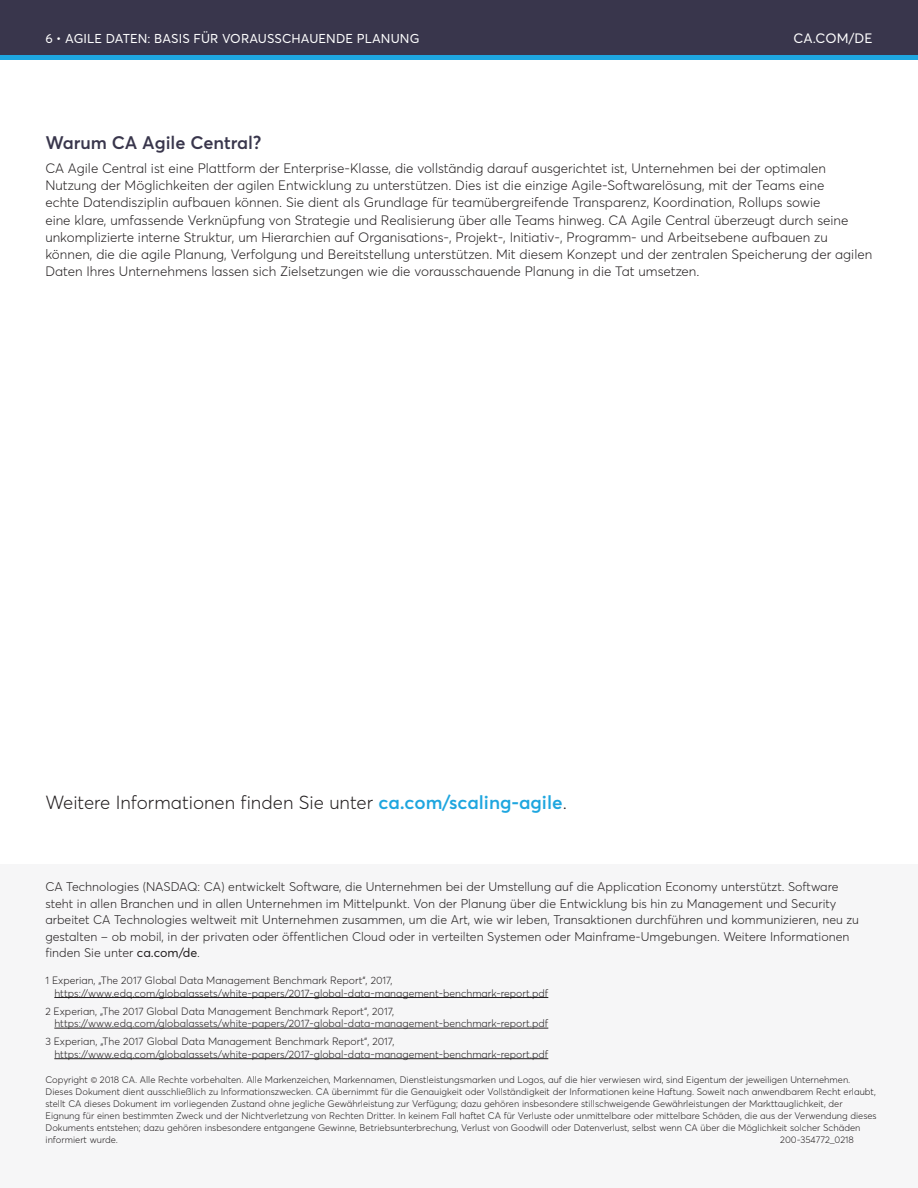
<style>
.page{position:relative;width:918px;height:1188px;background:#fff}
.page>*{position:absolute;margin:0;border:0;box-sizing:border-box;transform-origin:0 0}
.t1{font:300 18.75px "Averta";color:#231f20}
.t2{font:600 18px "Averta";color:#39364c}
.t3{font:300 13.5px/17.2px "Averta";color:#231f20}
.t4{font:13.5px "Averta";letter-spacing:.01em;color:#fff}
.t5{font:12.75px "Averta";letter-spacing:.01em;color:#fff}
.t6{font:300 12.45px/16.5px "Averta";color:#231f20}
.t7{font:300 10.5px/12.6px "Averta";color:#231f20}
.t8{font:300 9.45px/12px "Averta";color:#231f20}
.s1{font-weight:600;color:#1ea6df}
.s2{font-weight:400}
</style>
<div class="page">
<div style="left:0;top:864px;width:918px;height:324px;background:#f6f6f7"></div>
<div style="left:0;top:53px;width:918px;height:7px;background:#1ea6df"></div>
<div style="left:0;top:0;width:918px;height:55px;background:#39364c"></div>
<hr style="left:54px;top:997px;width:494px;height:1px;background:#231f20">
<hr style="left:54px;top:1028px;width:494px;height:1px;background:#231f20">
<hr style="left:54px;top:1058px;width:494px;height:1px;background:#231f20">
<h3 class="t5" style="left:45px;top:30px;width:376px">6 • AGILE DATEN: BASIS FÜR VORAUSSCHAUENDE PLANUNG</h3>
<h3 class="t4" style="left:794px;top:30px;width:80px">CA.COM/DE</h3>
<h2 class="t2" style="left:45px;top:131px;width:218px">Warum CA Agile Central?</h2>
<p class="t3" style="left:45px;top:159px;width:828px">CA Agile Central ist eine Plattform der Enterprise-Klasse, die vollständig darauf ausgerichtet ist, Unternehmen bei der optimalen Nutzung der Möglichkeiten der agilen Entwicklung zu unterstützen. Dies ist die einzige Agile-Softwarelösung, mit der Teams eine<br>echte Datendisziplin aufbauen können. Sie dient als Grundlage für teamübergreifende Transparenz, Koordination, Rollups sowie<br>eine klare, umfassende Verknüpfung von Strategie und Realisierung über alle Teams hinweg. CA Agile Central überzeugt durch seine unkomplizierte interne Struktur, um Hierarchien auf Organisations-, Projekt-, Initiativ-, Programm- und Arbeitsebene aufbauen zu können, die die agile Planung, Verfolgung und Bereitstellung unterstützen. Mit diesem Konzept und der zentralen Speicherung der agilen Daten Ihres Unternehmens lassen sich Zielsetzungen wie die vorausschauende Planung in die Tat umsetzen.</p>
<h1 class="t1" style="left:45px;top:790px;width:523px">Weitere Informationen finden Sie unter <span class="s1">ca.com/scaling-agile</span>.</h1>
<p class="t6" style="left:45px;top:878px;width:815px">CA Technologies (NASDAQ: CA) entwickelt Software, die Unternehmen bei der Umstellung auf die Application Economy unterstützt. Software steht in allen Branchen und in allen Unternehmen im Mittelpunkt. Von der Planung über die Entwicklung bis hin zu Management und Security arbeitet CA Technologies weltweit mit Unternehmen zusammen, um die Art, wie wir leben, Transaktionen durchführen und kommunizieren, neu zu gestalten – ob mobil, in der privaten oder öffentlichen Cloud oder in verteilten Systemen oder Mainframe-Umgebungen. Weitere Informationen finden Sie unter <span class="s2">ca.com/de</span>.</p>
<p class="t7" style="left:54px;top:974px;width:495px;text-indent:-9px">1 Experian, „The 2017 Global Data Management Benchmark Report“, 2017, https://www.edq.com/globalassets/white-papers/2017-global-data-management-benchmark-report.pdf</p>
<p class="t7" style="left:54px;top:1005px;width:495px;text-indent:-9px">2 Experian, „The 2017 Global Data Management Benchmark Report“, 2017, https://www.edq.com/globalassets/white-papers/2017-global-data-management-benchmark-report.pdf</p>
<p class="t7" style="left:54px;top:1035px;width:495px;text-indent:-9px">3 Experian, „The 2017 Global Data Management Benchmark Report“, 2017, https://www.edq.com/globalassets/white-papers/2017-global-data-management-benchmark-report.pdf</p>
<p class="t8" style="left:46px;top:1073px;width:833px">Copyright © 2018 CA. Alle Rechte vorbehalten. Alle Markenzeichen, Markennamen, Dienstleistungsmarken und Logos, auf die hier verwiesen wird, sind Eigentum der jeweiligen Unternehmen.<br>Dieses Dokument dient ausschließlich zu Informationszwecken. CA übernimmt für die Genauigkeit oder Vollständigkeit der Informationen keine Haftung. Soweit nach anwendbarem Recht erlaubt, stellt CA dieses Dokument im vorliegenden Zustand ohne jegliche Gewährleistung zur Verfügung; dazu gehören insbesondere stillschweigende Gewährleistungen der Markttauglichkeit, der Eignung für einen bestimmten Zweck und der Nichtverletzung von Rechten Dritter. In keinem Fall haftet CA für Verluste oder unmittelbare oder mittelbare Schäden, die aus der Verwendung dieses Dokuments entstehen; dazu gehören insbesondere entgangene Gewinne, Betriebsunterbrechung, Verlust von Goodwill oder Datenverlust, selbst wenn CA über die Möglichkeit solcher Schäden informiert wurde.</p>
<p class="t8" style="left:780px;top:1133px;width:75px">200-354772_0218</p>
</div>
